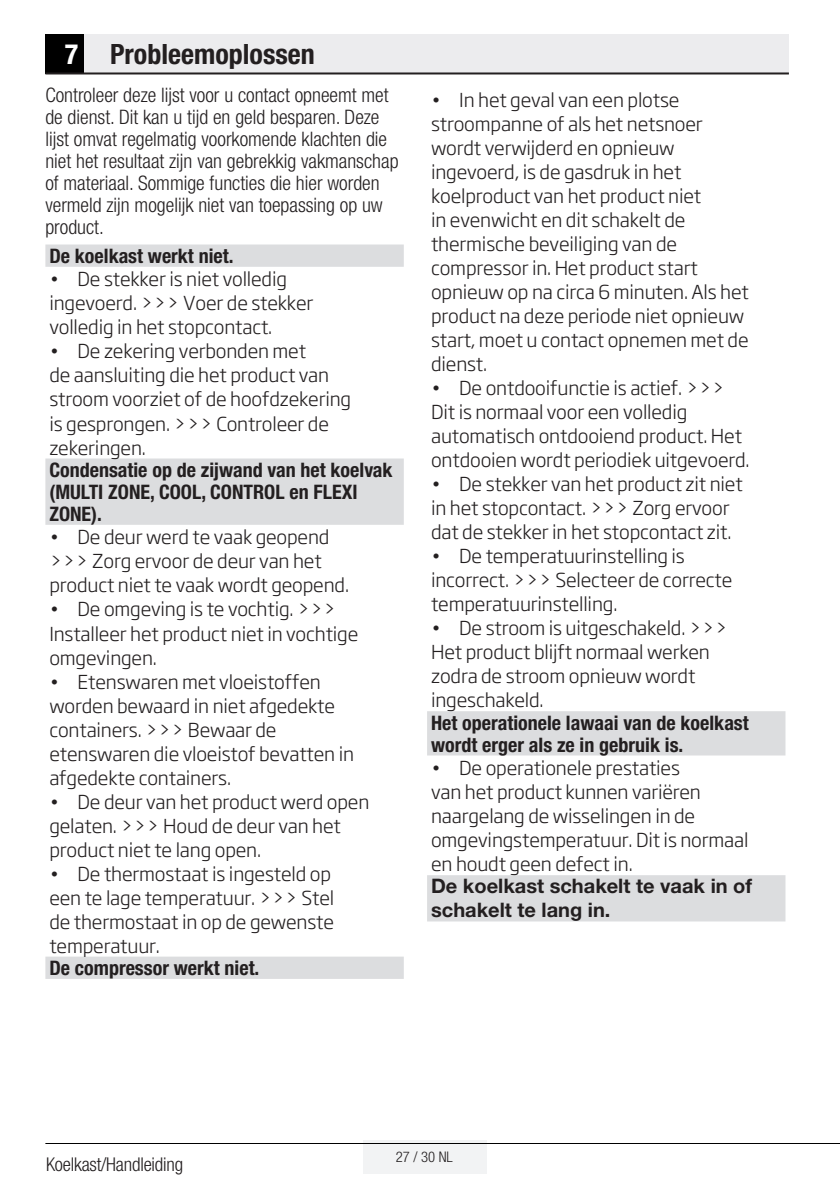
<style>
.page{position:relative;width:840px;height:1191px;background:#fff}
.page>*{position:absolute;margin:0;border:0;box-sizing:border-box;transform-origin:0 0}
.t1{font:700 condensed 28px "Helvetica Neue LT Pro";color:#231f20}
.t2{font:300 condensed 20px/22px "Helvetica Neue LT Pro";color:#231f20}
.t3{font:700 condensed 20px/22px "Helvetica Neue LT Pro";color:#231f20}
.t4{font:700 20px/24px "Helvetica Neue LT Pro";color:#231f20}
.t5{font:300 19px/24px "Soho Gothic Pro";letter-spacing:-.01em;color:#231f20}
.t6{font:300 condensed 19px "Helvetica Neue LT Pro";letter-spacing:-.01em;color:#231f20}
.t7{font:300 condensed 14.6px "Helvetica Neue LT Pro";color:#231f20}
.s1{color:#fff}
</style>
<div class="page">
<div style="left:363px;top:1140px;width:123px;height:33px;background:#f2f3f4"></div>
<hr style="left:45px;top:1143px;width:794px;height:1px;background:#000">
<div style="left:45px;top:34px;width:40px;height:40px;background:#000"></div>
<div style="left:85px;top:34px;width:703px;height:40px;background:#ececee"></div>
<hr style="left:45px;top:72px;width:743px;height:2px;background:#231f20">
<svg style="left:45px;top:244px;width:358px;height:735px"></svg>
<svg style="left:427px;top:711px;width:358px;height:210px"></svg>
<h1 class="t1" style="left:65px;top:37px;width:251px"><span class="s1">7</span> Probleemoplossen</h1>
<p class="t2" style="left:45px;top:83px;width:354px">Controleer deze lijst voor u contact opneemt met de dienst. Dit kan u tijd en geld besparen. Deze lijst omvat regelmatig voorkomende klachten die niet het resultaat zijn van gebrekkig vakmanschap of materiaal. Sommige functies die hier worden vermeld zijn mogelijk niet van toepassing op uw product.</p>
<p class="t3" style="left:49px;top:244px;width:185px">De koelkast werkt niet.</p>
<p class="t5" style="left:49px;top:266px;width:265px">• De stekker is niet volledig ingevoerd. &gt;&gt;&gt; Voer de stekker volledig in het stopcontact.</p>
<p class="t5" style="left:49px;top:338px;width:303px">• De zekering verbonden met<br>de aansluiting die het product van stroom voorziet of de hoofdzekering is gesprongen. &gt;&gt;&gt; Controleer de zekeringen.</p>
<p class="t3" style="left:49px;top:458px;width:344px">Condensatie op de zijwand van het koelvak (MULTI ZONE, COOL, CONTROL en FLEXI<br>ZONE).</p>
<p class="t5" style="left:49px;top:524px;width:301px">• De deur werd te vaak geopend &gt;&gt;&gt; Zorg ervoor de deur van het product niet te vaak wordt geopend.</p>
<p class="t5" style="left:49px;top:596px;width:310px">• De omgeving is te vochtig. &gt;&gt;&gt;<br>Installeer het product niet in vochtige omgevingen.</p>
<p class="t5" style="left:49px;top:668px;width:306px">• Etenswaren met vloeistoffen worden bewaard in niet afgedekte containers. &gt;&gt;&gt; Bewaar de etenswaren die vloeistof bevatten in afgedekte containers.</p>
<p class="t5" style="left:49px;top:788px;width:321px">• De deur van het product werd open gelaten. &gt;&gt;&gt; Houd de deur van het product niet te lang open.</p>
<p class="t5" style="left:49px;top:860px;width:286px">• De thermostaat is ingesteld op een te lage temperatuur. &gt;&gt;&gt; Stel de thermostaat in op de gewenste temperatuur.</p>
<p class="t3" style="left:49px;top:956px;width:211px">De compressor werkt niet.</p>
<p class="t5" style="left:431px;top:87px;width:319px">• In het geval van een plotse stroompanne of als het netsnoer wordt verwijderd en opnieuw ingevoerd, is de gasdruk in het koelproduct van het product niet<br>in evenwicht en dit schakelt de thermische beveiliging van de compressor in. Het product start opnieuw op na circa 6 minuten. Als het product na deze periode niet opnieuw start, moet u contact opnemen met de dienst.</p>
<p class="t5" style="left:431px;top:375px;width:320px">• De ontdooifunctie is actief. &gt;&gt;&gt; Dit is normaal voor een volledig automatisch ontdooiend product. Het ontdooien wordt periodiek uitgevoerd.</p>
<p class="t5" style="left:431px;top:471px;width:313px">• De stekker van het product zit niet in het stopcontact. &gt;&gt;&gt; Zorg ervoor dat de stekker in het stopcontact zit.</p>
<p class="t5" style="left:431px;top:543px;width:303px">• De temperatuurinstelling is incorrect. &gt;&gt;&gt; Selecteer de correcte temperatuurinstelling.</p>
<p class="t5" style="left:431px;top:615px;width:298px">• De stroom is uitgeschakeld. &gt;&gt;&gt;<br>Het product blijft normaal werken zodra de stroom opnieuw wordt ingeschakeld.</p>
<p class="t3" style="left:431px;top:711px;width:319px">Het operationele lawaai van de koelkast wordt erger als ze in gebruik is.</p>
<p class="t5" style="left:431px;top:755px;width:318px">• De operationele prestaties<br>van het product kunnen variëren naargelang de wisselingen in de omgevingstemperatuur. Dit is normaal en houdt geen defect in.</p>
<p class="t4" style="left:431px;top:874px;width:322px">De koelkast schakelt te vaak in of schakelt te lang in.</p>
<p class="t6" style="left:46px;top:1153px;width:138px">Koelkast/Handleiding</p>
<p class="t7" style="left:395px;top:1148px;width:58px">27 / 30 NL</p>
</div>
